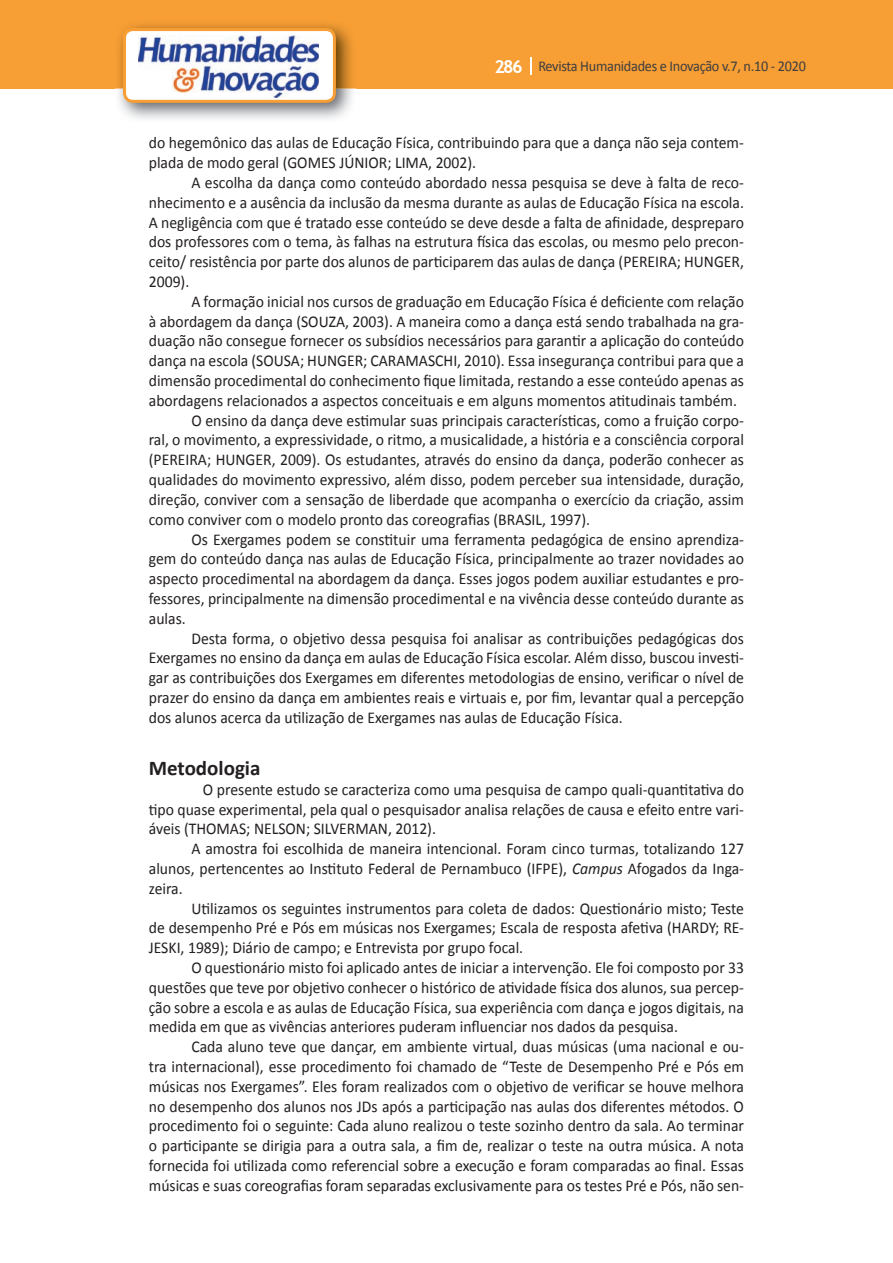
<style>
.page{position:relative;width:893px;height:1263px;background:#fff}
.page>*{position:absolute;margin:0;border:0;box-sizing:border-box;transform-origin:0 0}
.t1{font:700 21px "Calibri";color:#231f20}
.t2{font:16.5px/19.8px "Calibri";color:#231f20;text-align:justify;scale:.95 1}
.t3{font:15px "Calibri";letter-spacing:-.02em;color:#3e3e3f;scale:.95 1}
.s1{font-family:"Trebuchet MS";font-weight:700;font-size:18px;color:#fff}
.s2{font-style:italic}
</style>
<div class="page">
<div style="left:0;top:0;width:893px;height:88px;background:#f79e34"></div>
<svg style="left:530px;top:57px;width:2px;height:18px"></svg>
<img style="left:115px;top:24px;width:241px;height:95px">
<svg style="left:123px;top:28px;width:213px;height:75px"></svg>
<p class="t3" style="left:495px;top:57px;width:329px"><span class="s1">286</span> Revista Humanidades e Inovação v.7, n.10 - 2020</p>
<p class="t2" style="left:149px;top:133px;width:628px">do hegemônico das aulas de Educação Física, contribuindo para que a dança não seja contem&shy;plada de modo geral (GOMES JÚNIOR; LIMA, 2002).</p>
<p class="t2" style="left:149px;top:173px;width:628px;text-indent:43px">A escolha da dança como conteúdo abordado nessa pesquisa se deve à falta de reco&shy;nhecimento e a ausência da inclusão da mesma durante as aulas de Educação Física na escola.<br>A negligência com que é tratado esse conteúdo se deve desde a falta de afinidade, despreparo dos professores com o tema, às falhas na estrutura física das escolas, ou mesmo pelo precon&shy;ceito/ resistência por parte dos alunos de participarem das aulas de dança (PEREIRA; HUNGER, 2009).</p>
<p class="t2" style="left:191px;top:292px;width:583px">A formação inicial nos cursos de graduação em Educação Física é deficiente com relação</p>
<p class="t2" style="left:149px;top:311px;width:628px">à abordagem da dança (SOUZA, 2003). A maneira como a dança está sendo trabalhada na gra-</p>
<p class="t2" style="left:149px;top:331px;width:628px">duação não consegue fornecer os subsídios necessários para garantir a aplicação do conteúdo</p>
<p class="t2" style="left:149px;top:351px;width:628px">dança na escola (SOUSA; HUNGER; CARAMASCHI, 2010). Essa insegurança contribui para que a</p>
<p class="t2" style="left:149px;top:371px;width:628px">dimensão procedimental do conhecimento fique limitada, restando a esse conteúdo apenas as</p>
<p class="t2" style="left:149px;top:391px;width:621px">abordagens relacionados a aspectos conceituais e em alguns momentos atitudinais também.</p>
<p class="t2" style="left:191px;top:410px;width:583px">O ensino da dança deve estimular suas principais características, como a fruição corpo-</p>
<p class="t2" style="left:149px;top:430px;width:628px">ral, o movimento, a expressividade, o ritmo, a musicalidade, a história e a consciência corporal</p>
<p class="t2" style="left:149px;top:450px;width:628px">(PEREIRA; HUNGER, 2009). Os estudantes, através do ensino da dança, poderão conhecer as</p>
<p class="t2" style="left:149px;top:470px;width:628px">qualidades do movimento expressivo, além disso, podem perceber sua intensidade, duração,</p>
<p class="t2" style="left:149px;top:490px;width:628px">direção, conviver com a sensação de liberdade que acompanha o exercício da criação, assim</p>
<p class="t2" style="left:149px;top:509px;width:466px">como conviver com o modelo pronto das coreografias (BRASIL, 1997).</p>
<p class="t2" style="left:191px;top:529px;width:583px">Os Exergames podem se constituir uma ferramenta pedagógica de ensino aprendiza-</p>
<p class="t2" style="left:149px;top:549px;width:628px">gem do conteúdo dança nas aulas de Educação Física, principalmente ao trazer novidades ao</p>
<p class="t2" style="left:149px;top:569px;width:628px">aspecto procedimental na abordagem da dança. Esses jogos podem auxiliar estudantes e pro-</p>
<p class="t2" style="left:149px;top:589px;width:628px">fessores, principalmente na dimensão procedimental e na vivência desse conteúdo durante as</p>
<p class="t2" style="left:149px;top:608px;width:40px">aulas.</p>
<p class="t2" style="left:191px;top:628px;width:583px">Desta forma, o objetivo dessa pesquisa foi analisar as contribuições pedagógicas dos</p>
<p class="t2" style="left:149px;top:648px;width:628px">Exergames no ensino da dança em aulas de Educação Física escolar. Além disso, buscou investi-</p>
<p class="t2" style="left:149px;top:668px;width:628px">gar as contribuições dos Exergames em diferentes metodologias de ensino, verificar o nível de</p>
<p class="t2" style="left:149px;top:688px;width:628px">prazer do ensino da dança em ambientes reais e virtuais e, por fim, levantar qual a percepção</p>
<p class="t2" style="left:149px;top:707px;width:500px">dos alunos acerca da utilização de Exergames nas aulas de Educação Física.</p>
<p class="t1" style="left:149px;top:754px;width:113px">Metodologia</p>
<p class="t2" style="left:149px;top:779px;width:628px;text-indent:54px">O presente estudo se caracteriza como uma pesquisa de campo quali-quantitativa do tipo quase experimental, pela qual o pesquisador analisa relações de causa e efeito entre vari&shy;áveis (THOMAS; NELSON; SILVERMAN, 2012).</p>
<p class="t2" style="left:149px;top:839px;width:628px;text-indent:43px">A amostra foi escolhida de maneira intencional. Foram cinco turmas, totalizando 127 alunos, pertencentes ao Instituto Federal de Pernambuco (IFPE), <span class="s2">Campus</span> Afogados da Inga&shy;zeira.</p>
<p class="t2" style="left:149px;top:898px;width:628px;text-indent:43px">Utilizamos os seguintes instrumentos para coleta de dados: Questionário misto; Teste de desempenho Pré e Pós em músicas nos Exergames; Escala de resposta afetiva (HARDY; RE-JESKI, 1989); Diário de campo; e Entrevista por grupo focal.</p>
<p class="t2" style="left:149px;top:958px;width:628px;text-indent:43px">O questionário misto foi aplicado antes de iniciar a intervenção. Ele foi composto por 33 questões que teve por objetivo conhecer o histórico de atividade física dos alunos, sua percep&shy;ção sobre a escola e as aulas de Educação Física, sua experiência com dança e jogos digitais, na medida em que as vivências anteriores puderam influenciar nos dados da pesquisa.</p>
<p class="t2" style="left:149px;top:1037px;width:628px;text-indent:43px">Cada aluno teve que dançar, em ambiente virtual, duas músicas (uma nacional e ou&shy;tra internacional), esse procedimento foi chamado de “Teste de Desempenho Pré e Pós em músicas nos Exergames”. Eles foram realizados com o objetivo de verificar se houve melhora no desempenho dos alunos nos JDs após a participação nas aulas dos diferentes métodos. O procedimento foi o seguinte: Cada aluno realizou o teste sozinho dentro da sala. Ao terminar o participante se dirigia para a outra sala, a fim de, realizar o teste na outra música. A nota fornecida foi utilizada como referencial sobre a execução e foram comparadas ao final. Essas músicas e suas coreografias foram separadas exclusivamente para os testes Pré e Pós, não sen-</p>
</div>
